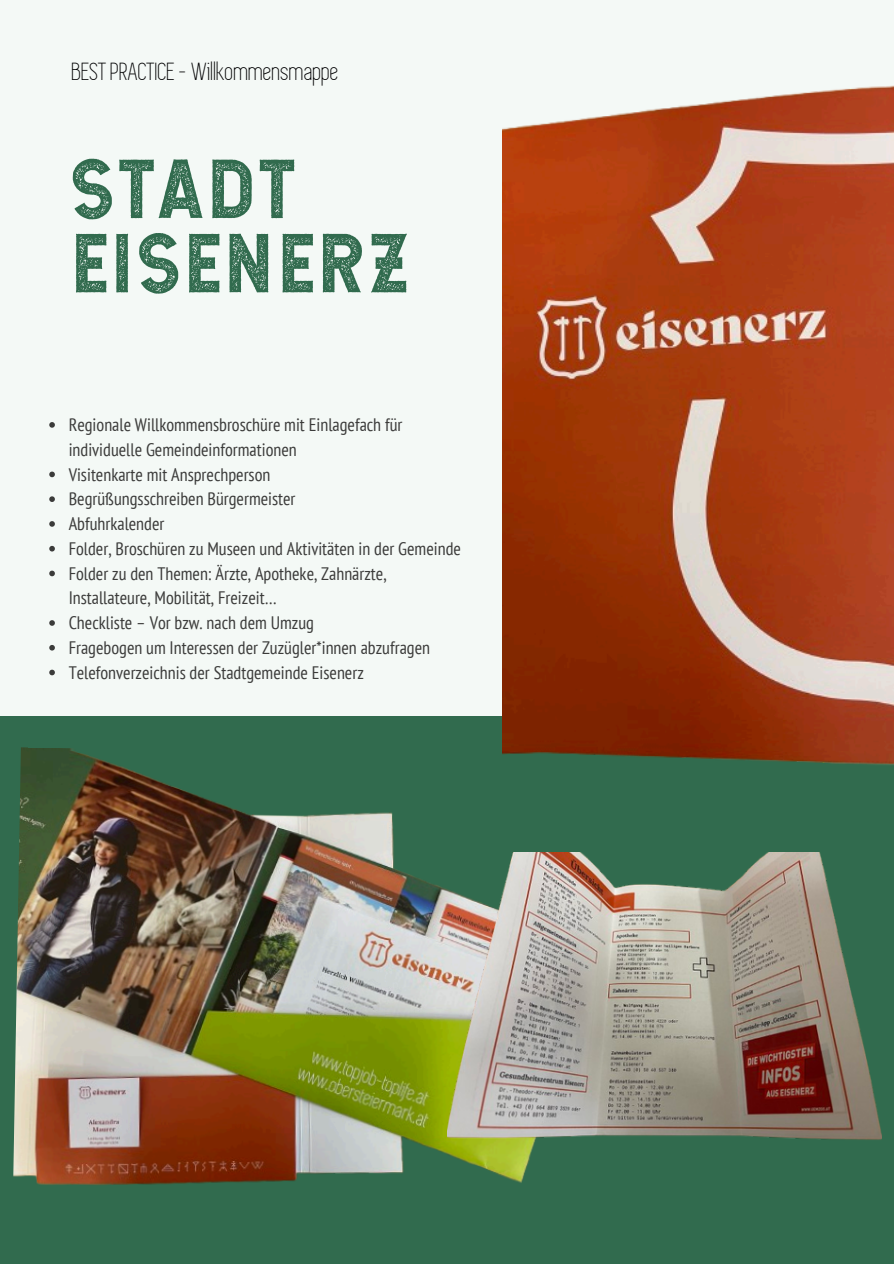
<style>
.page{position:relative;width:894px;height:1264px;background:#fff}
.page>*{position:absolute;margin:0;border:0;box-sizing:border-box;transform-origin:0 0}
.t1{font:79.5px/74.2px "Hansief Rough";letter-spacing:.07em;color:#316b4e}
.t2{font:25.8px "Simplifica";color:#000001}
.t3{font:condensed 18px/24.8px "PT Sans";color:#3b3b3a}
</style>
<div class="page">
<div style="left:0;top:0;width:893px;height:1263px;background:#f4f9f6"></div>
<div style="left:0;top:716px;width:893px;height:547px;background:#316b4e"></div>
<img style="left:502px;top:85px;width:391px;height:680px">
<img style="left:13px;top:747px;width:600px;height:438px">
<img style="left:447px;top:852px;width:434px;height:306px">
<svg style="left:49px;top:422px;width:6px;height:5px"></svg>
<svg style="left:49px;top:471px;width:6px;height:6px"></svg>
<svg style="left:49px;top:496px;width:6px;height:6px"></svg>
<svg style="left:49px;top:521px;width:6px;height:5px"></svg>
<svg style="left:49px;top:546px;width:6px;height:5px"></svg>
<svg style="left:49px;top:570px;width:6px;height:6px"></svg>
<svg style="left:49px;top:620px;width:6px;height:5px"></svg>
<svg style="left:49px;top:645px;width:6px;height:5px"></svg>
<svg style="left:49px;top:669px;width:6px;height:6px"></svg>
<p class="t2" style="left:72px;top:60px;width:268px">BESTPRACTICE-Wilkommensmappe</p>
<p class="t1" style="left:72px;top:150px;width:338px">STADT<br>EISENERZ</p>
<p class="t3" style="left:69px;top:412px;width:335px">Regionale Willkommensbroschüre mit Einlagefach für individuelle Gemeindeinformationen</p>
<p class="t3" style="left:69px;top:461px;width:203px">Visitenkarte mit Ansprechperson</p>
<h1 class="t3" style="left:69px;top:486px;width:228px">Begrüßungsschreiben Bürgermeister</h1>
<p class="t3" style="left:69px;top:511px;width:97px">Abfuhrkalender</p>
<p class="t3" style="left:69px;top:536px;width:393px">Folder, Broschüren zu Museen und Aktivitäten in der Gemeinde</p>
<p class="t3" style="left:69px;top:560px;width:319px">Folder zu den Themen: Ärzte, Apotheke, Zahnärzte,<br>Installateure, Mobilität, Freizeit…</p>
<p class="t3" style="left:69px;top:610px;width:247px">Checkliste – Vor bzw. nach dem Umzug</p>
<p class="t3" style="left:69px;top:635px;width:363px">Fragebogen um Interessen der Zuzügler*innen abzufragen</p>
<p class="t3" style="left:69px;top:659px;width:296px">Telefonverzeichnis der Stadtgemeinde Eisenerz</p>
</div>
